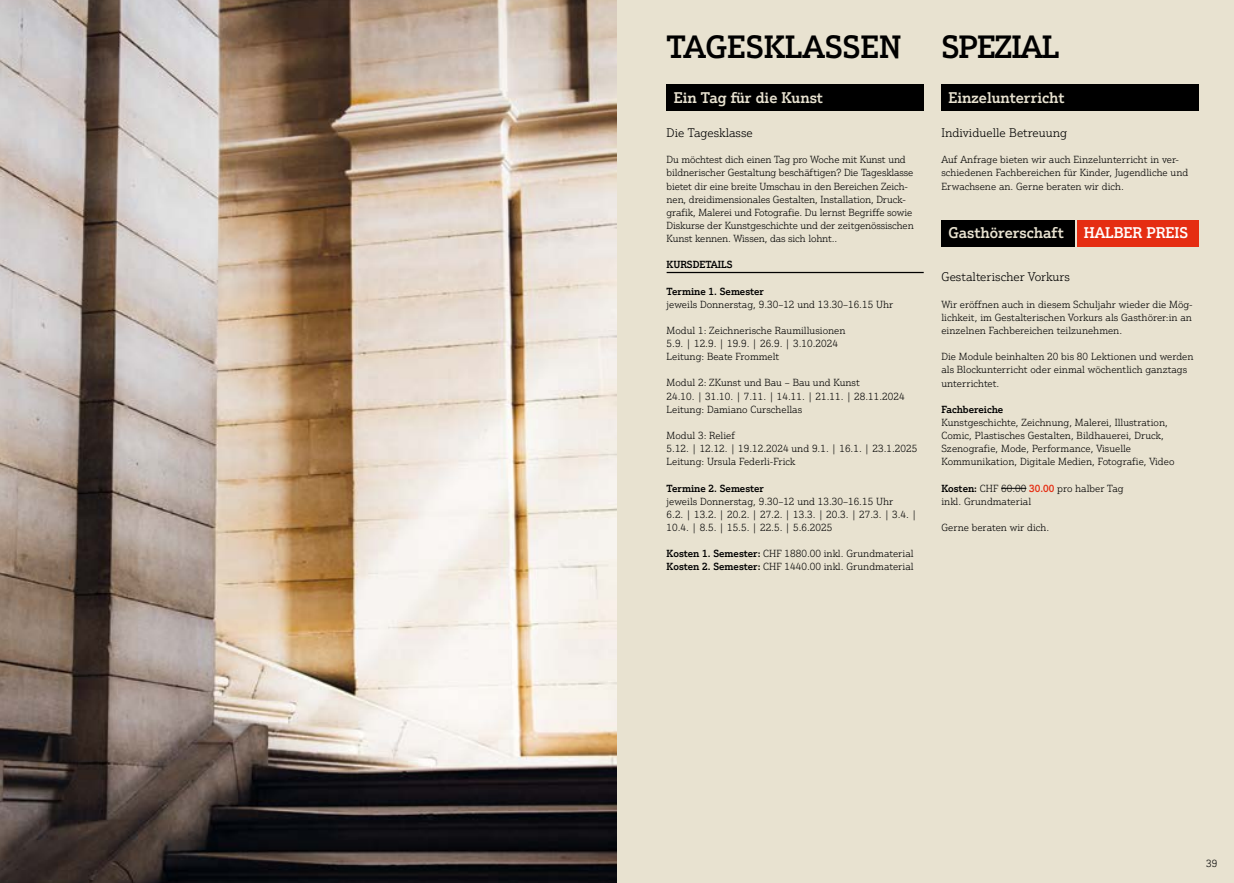
<style>
.page{position:relative;width:1234px;height:883px;background:#fff}
.page>*{position:absolute;margin:0;border:0;box-sizing:border-box;transform-origin:0 0}
.t1{font:500 31.25px "Justus Pro";color:#000}
.t2{font:500 31.25px "Justus Pro";letter-spacing:-.03em;color:#000}
.t3{font:500 15px "Justus Pro";color:#e8e2d0}
.t4{font:500 15px "Justus Pro";color:#fff}
.t5{font:300 12.12px "Justus Pro";color:#000}
.t6{font:300 10px/13.1px "Justus Pro";color:#000}
.t7{font:500 10px "Justus Pro";color:#000}
.s1{font-weight:500}
.s2{font-weight:500;color:#e52d12}
</style>
<div class="page">
<div style="left:617px;top:0;width:616px;height:882px;background:#e8e2d0"></div>
<img style="left:0;top:0;width:617px;height:882px">
<hr style="left:666px;top:272px;width:257px;height:1px;background:#000">
<div style="left:666px;top:84px;width:257px;height:27px;background:#000"></div>
<div style="left:941px;top:84px;width:257px;height:27px;background:#000"></div>
<div style="left:941px;top:220px;width:133px;height:26px;background:#000"></div>
<div style="left:1076px;top:220px;width:122px;height:26px;background:#e52d12"></div>
<svg style="left:1001px;top:488px;width:25px;height:1px"></svg>
<h1 class="t1" style="left:666px;top:27px;width:236px">TAGESKLASSEN</h1>
<h2 class="t3" style="left:673px;top:88px;width:151px">Ein Tag für die Kunst</h2>
<p class="t5" style="left:666px;top:125px;width:88px">Die Tagesklasse</p>
<p class="t6" style="left:666px;top:153px;width:248px">Du möchtest dich einen Tag pro Woche mit Kunst und bildnerischer Gestaltung beschäftigen? Die Tagesklasse bietet dir eine breite Umschau in den Bereichen Zeich&shy;nen, dreidimensionales Gestalten, Installation, Druck&shy;grafik, Malerei und Fotografie. Du lernst Begriffe sowie Diskurse der Kunstgeschichte und der zeitgenössischen Kunst kennen. Wissen, das sich lohnt..</p>
<p class="t7" style="left:666px;top:258px;width:67px">KURSDETAILS</p>
<p class="t7" style="left:666px;top:284px;width:99px">Termine 1. Semester</p>
<p class="t6" style="left:666px;top:297px;width:228px">jeweils Donnerstag, 9.30–12 und 13.30–16.15 Uhr</p>
<p class="t6" style="left:666px;top:323px;width:180px">Modul 1: Zeichnerische Raumillusionen<br>5.9. | 12.9. | 19.9. | 26.9. | 3.10.2024<br>Leitung: Beate Frommelt</p>
<p class="t6" style="left:666px;top:376px;width:239px">Modul 2: ZKunst und Bau – Bau und Kunst<br>24.10. | 31.10. | 7.11. | 14.11. | 21.11. | 28.11.2024<br>Leitung: Damiano Curschellas</p>
<p class="t6" style="left:666px;top:428px;width:252px">Modul 3: Relief<br>5.12. | 12.12. | 19.12.2024 und 9.1. | 16.1. | 23.1.2025<br>Leitung: Ursula Federli-Frick</p>
<p class="t7" style="left:666px;top:481px;width:99px">Termine 2. Semester</p>
<p class="t6" style="left:666px;top:494px;width:251px">jeweils Donnerstag, 9.30–12 und 13.30–16.15 Uhr<br>6.2. | 13.2. | 20.2. | 27.2. | 13.3. | 20.3. | 27.3. | 3.4. |<br>10.4. | 8.5. | 15.5. | 22.5. | 5.6.2025</p>
<p class="t6" style="left:666px;top:546px;width:248px"><span class="s1">Kosten 1. Semester:</span> CHF 1880.00 inkl. Grundmaterial<br><span class="s1">Kosten 2. Semester:</span> CHF 1440.00 inkl. Grundmaterial</p>
<h1 class="t2" style="left:941px;top:27px;width:119px">SPEZIAL</h1>
<h2 class="t3" style="left:948px;top:88px;width:118px">Einzelunterricht</h2>
<p class="t5" style="left:941px;top:125px;width:127px">Individuelle Betreuung</p>
<p class="t6" style="left:941px;top:153px;width:248px">Auf Anfrage bieten wir auch Einzelunterricht in ver&shy;schiedenen Fachbereichen für Kinder, Jugendliche und<br>Erwachsene an. Gerne beraten wir dich.</p>
<h2 class="t3" style="left:948px;top:223px;width:117px">Gasthörerschaft</h2>
<h2 class="t4" style="left:1083px;top:223px;width:106px">HALBER PREIS</h2>
<p class="t5" style="left:941px;top:269px;width:130px">Gestalterischer Vorkurs</p>
<p class="t6" style="left:941px;top:297px;width:253px;text-align:justify">Wir eröffnen auch in diesem Schuljahr wieder die Mög&shy;lichkeit, im Gestalterischen Vorkurs als Gasthörer:in an einzelnen Fachbereichen teilzunehmen.</p>
<p class="t6" style="left:941px;top:350px;width:253px">Die Module beinhalten 20 bis 80 Lektionen und werden als Blockunterricht oder einmal wöchentlich ganztags unterrichtet.</p>
<p class="t7" style="left:941px;top:403px;width:63px">Fachbereiche</p>
<p class="t6" style="left:941px;top:415px;width:234px">Kunstgeschichte, Zeichnung, Malerei, Illustration, Comic, Plastisches Gestalten, Bildhauerei, Druck, Szenografie, Mode, Performance, Visuelle Kommunikation, Digitale Medien, Fotografie, Video</p>
<p class="t6" style="left:941px;top:481px;width:183px"><span class="s1">Kosten:</span> CHF 60.00 <span class="s2">30.00</span> pro halber Tag inkl. Grundmaterial</p>
<p class="t6" style="left:941px;top:520px;width:109px">Gerne beraten wir dich.</p>
<p class="t6" style="left:1205px;top:856px;width:13px">39</p>
</div>
